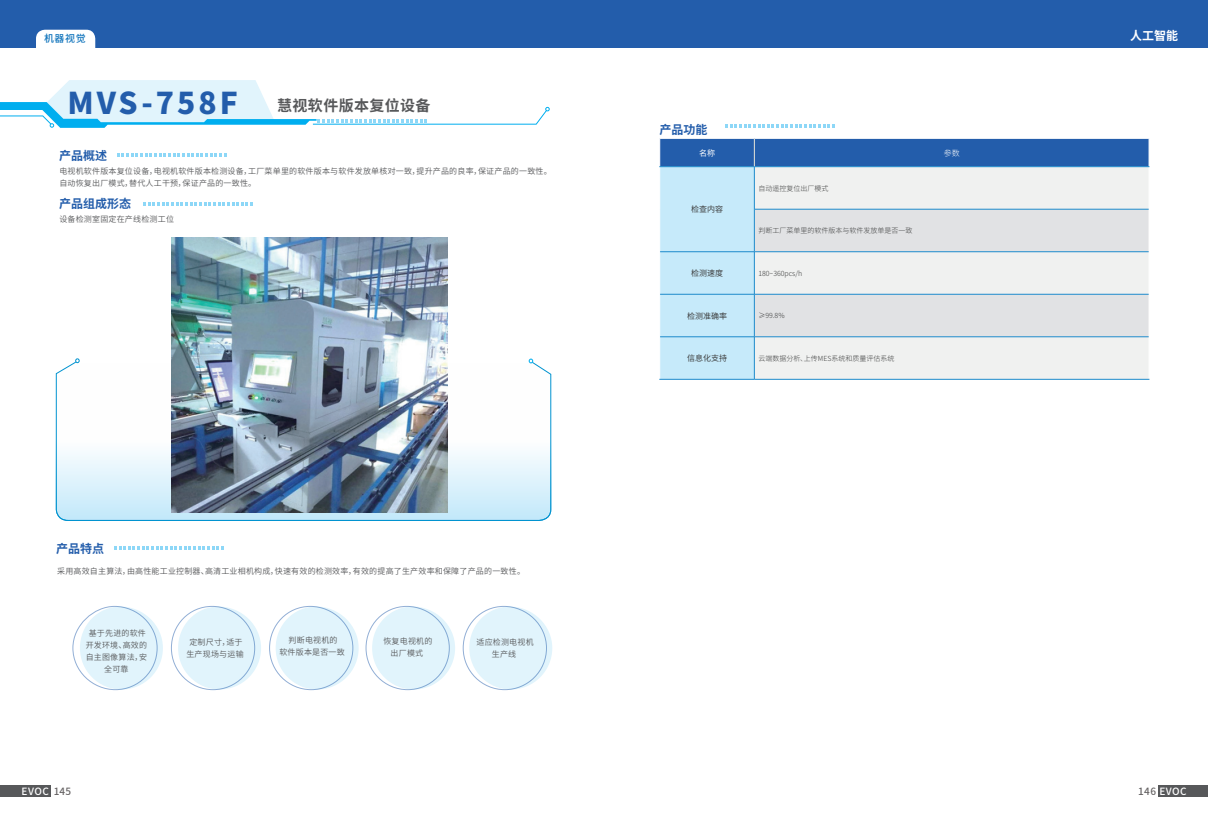
<style>
.page{position:relative;width:1208px;height:825px;background:#fff}
.page>*{position:absolute;margin:0;border:0;box-sizing:border-box;transform-origin:0 0}
.t1{font:800 30px "Source Han Sans CN";letter-spacing:.1em;color:#235dab}
.t2{font:700 15px "Source Han Sans CN";letter-spacing:.025em;color:#57585a}
.t3{font:700 12px "Source Han Sans CN";color:#235dab}
.t4{font:700 12px "Source Han Sans CN";color:#fff}
.t5{font:500 10px "Source Han Sans CN";letter-spacing:.05em;color:#fff}
.t6{font:500 10px "Source Han Sans CN";color:#1074bc}
.t7{font:8px/12px "Source Han Sans CN";letter-spacing:.025em;color:#57585a;text-align:center}
.t8{font:8px "Source Han Sans CN";color:#3c3d3d}
.t9{font:8px "Source Han Sans CN";color:#fff}
.t10{font:300 8px "Source Han Sans CN";color:#fff}
.t11{font:300 7px "Source Han Sans CN";color:#3c3d3d}
.s1{color:#231f20}
</style>
<div class="page">
<div style="left:0;top:785px;width:50px;height:11px;background:#57585a"></div>
<div style="left:1158px;top:785px;width:50px;height:11px;background:#57585a"></div>
<svg style="left:75px;top:358px;width:5px;height:3px"></svg>
<svg style="left:55px;top:361px;width:497px;height:160px"></svg>
<svg style="left:529px;top:359px;width:4px;height:4px"></svg>
<div style="left:0;top:0;width:1208px;height:48px;background:#235dab"></div>
<svg style="left:36px;top:30px;width:59px;height:18px"></svg>
<svg style="left:117px;top:153px;width:110px;height:4px"></svg>
<svg style="left:143px;top:202px;width:110px;height:4px"></svg>
<svg style="left:114px;top:547px;width:110px;height:3px"></svg>
<svg style="left:0;top:80px;width:550px;height:48px"></svg>
<div style="left:80px;top:606px;width:83px;height:83px;background:#e1f4fc;border-radius:50%"></div>
<div style="left:178px;top:606px;width:83px;height:83px;background:#e1f4fc;border-radius:50%"></div>
<div style="left:276px;top:606px;width:83px;height:83px;background:#e1f4fc;border-radius:50%"></div>
<div style="left:372px;top:606px;width:83px;height:83px;background:#e1f4fc;border-radius:50%"></div>
<div style="left:469px;top:606px;width:83px;height:83px;background:#e1f4fc;border-radius:50%"></div>
<svg style="left:659px;top:138px;width:490px;height:241px"></svg>
<hr style="left:1148px;top:167px;width:1px;height:42px;background:#fff">
<hr style="left:1148px;top:209px;width:1px;height:43px;background:#fff">
<hr style="left:1148px;top:252px;width:1px;height:42px;background:#fff">
<hr style="left:1148px;top:294px;width:1px;height:43px;background:#fff">
<hr style="left:1148px;top:337px;width:1px;height:42px;background:#fff">
<hr style="left:659px;top:167px;width:1px;height:42px;background:#fff">
<hr style="left:659px;top:209px;width:1px;height:43px;background:#fff">
<hr style="left:659px;top:252px;width:1px;height:42px;background:#fff">
<hr style="left:659px;top:294px;width:1px;height:43px;background:#fff">
<hr style="left:659px;top:337px;width:1px;height:42px;background:#fff">
<hr style="left:659px;top:166px;width:95px;height:1px;background:#1d8acb">
<hr style="left:754px;top:209px;width:394px;height:1px;background:#1d8acb">
<hr style="left:660px;top:252px;width:94px;height:1px;background:#1d8acb">
<hr style="left:754px;top:252px;width:394px;height:1px;background:#1d8acb">
<hr style="left:660px;top:294px;width:94px;height:1px;background:#1d8acb">
<hr style="left:754px;top:294px;width:394px;height:1px;background:#1d8acb">
<hr style="left:660px;top:337px;width:94px;height:1px;background:#1d8acb">
<hr style="left:754px;top:337px;width:394px;height:1px;background:#1d8acb">
<hr style="left:659px;top:379px;width:95px;height:1px;background:#1d8acb">
<hr style="left:754px;top:379px;width:395px;height:1px;background:#1d8acb">
<hr style="left:754px;top:166px;width:395px;height:1px;background:#1d8acb">
<hr style="left:754px;top:167px;width:1px;height:42px;background:#1d8acb">
<hr style="left:754px;top:209px;width:1px;height:43px;background:#1d8acb">
<hr style="left:754px;top:252px;width:1px;height:42px;background:#1d8acb">
<hr style="left:754px;top:294px;width:1px;height:43px;background:#1d8acb">
<hr style="left:754px;top:337px;width:1px;height:42px;background:#1d8acb">
<svg style="left:725px;top:124px;width:110px;height:4px"></svg>
<img style="left:172px;top:237px;width:275px;height:275px">
<p class="t6" style="left:44px;top:32px;width:43px">机器视觉</p>
<h3 class="t4" style="left:1130px;top:29px;width:49px">人工智能</h3>
<h1 class="t1" style="left:67px;top:86px;width:172px">MVS-758F</h1>
<h2 class="t2" style="left:277px;top:98px;width:155px">慧视软件版本复位设备</h2>
<h3 class="t3" style="left:59px;top:149px;width:49px">产品概述</h3>
<h3 class="t3" style="left:59px;top:197px;width:73px">产品组成形态</h3>
<p class="t7" style="left:59px;top:165px;width:494px;text-align:left">电视机软件版本复位设备，电视机软件版本检测设备，工厂菜单里的软件版本与软件发放单核对一致，提升产品的良率，保证产品的一致性。自动恢复出厂模式，替代人工干预，保证产品的一致性。</p>
<p class="t7" style="left:59px;top:213px;width:116px">设备检测室固定在产线检测工位</p>
<h3 class="t3" style="left:56px;top:542px;width:49px">产品特点</h3>
<p class="t7" style="left:57px;top:565px;width:469px">采用高效自主算法，由高性能工业控制器、高清工业相机构成，快速有效的检测效率，有效的提高了生产效率和保障了产品的一致性。</p>
<p class="t7" style="left:86px;top:627px;width:63px">基于先进的软件开发环境、高效的自主图像算法，安全可靠</p>
<p class="t7" style="left:186px;top:636px;width:59px">定制尺寸，适于生产现场与运输</p>
<p class="t7" style="left:279px;top:634px;width:67px">判断电视机的<br>软件版本是否一致</p>
<p class="t7" style="left:383px;top:635px;width:50px">恢复电视机的出厂模式</p>
<p class="t7" style="left:476px;top:636px;width:59px">适应检测电视机生产线</p>
<h3 class="t3" style="left:659px;top:123px;width:49px">产品功能</h3>
<p class="t9" style="left:699px;top:148px;width:17px">名称</p>
<p class="t10" style="left:943px;top:148px;width:17px">参数</p>
<p class="t8" style="left:691px;top:205px;width:33px">检查内容</p>
<p class="t11" style="left:758px;top:184px;width:71px">自动遥控复位出厂模式</p>
<p class="t11" style="left:758px;top:227px;width:155px">判断工厂菜单里的软件版本与软件发放单是否一致</p>
<p class="t8" style="left:691px;top:269px;width:33px">检测速度</p>
<p class="t11" style="left:758px;top:269px;width:45px">180~360pcs/h</p>
<p class="t8" style="left:687px;top:311px;width:41px">检测准确率</p>
<p class="t11" style="left:758px;top:312px;width:28px">≥99.8%</p>
<p class="t8" style="left:687px;top:354px;width:41px">信息化支持</p>
<p class="t11" style="left:758px;top:354px;width:138px">云端数据分析、上传MES系统和质量评估系统</p>
<p class="t5" style="left:22px;top:785px;width:51px">EVOC <span class="s1">145</span></p>
<p class="t5" style="left:1138px;top:785px;width:50px"><span class="s1">146</span> EVOC</p>
</div>
